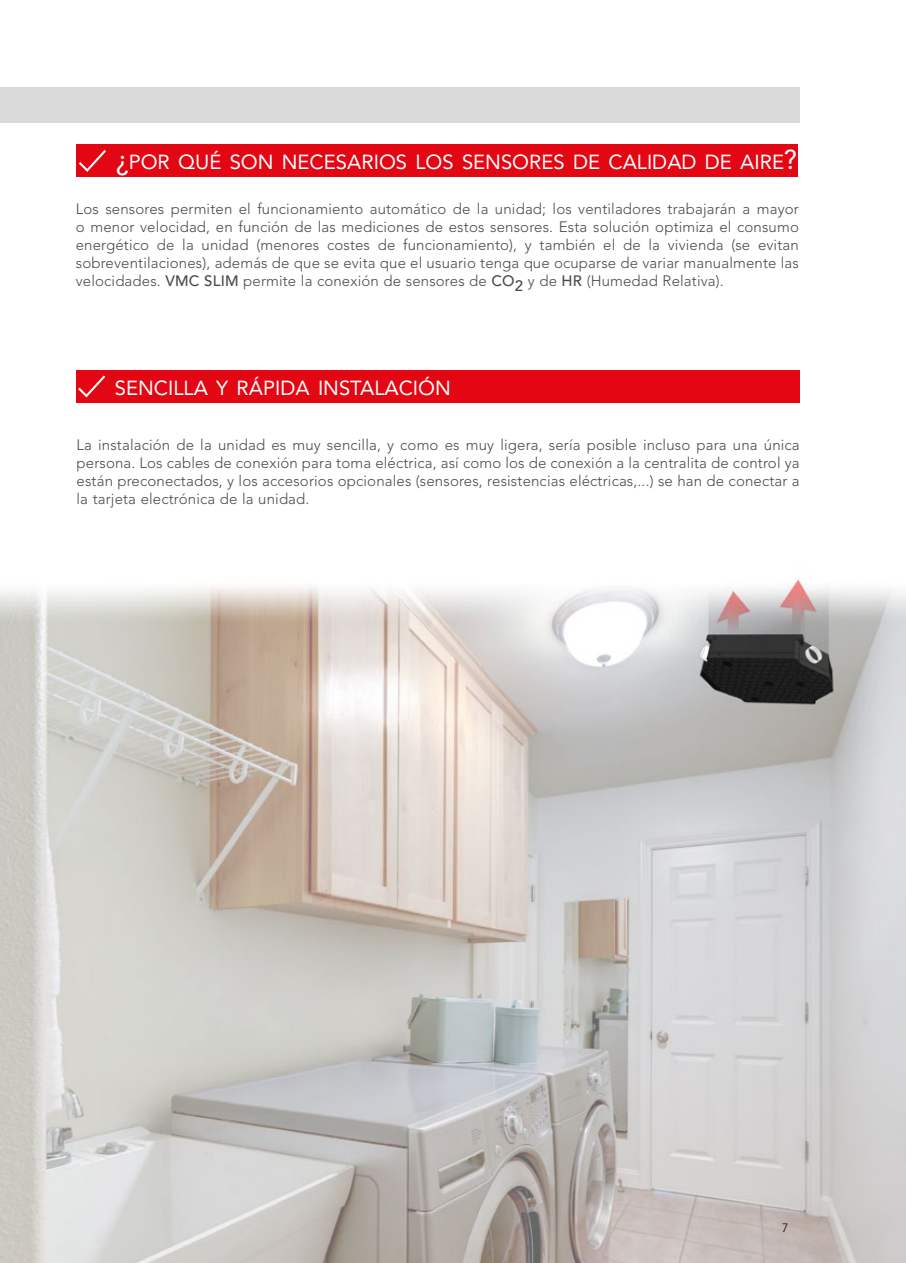
<style>
.page{position:relative;width:906px;height:1263px;background:#fff}
.page>*{position:absolute;margin:0;border:0;box-sizing:border-box;transform-origin:0 0}
.t1{font:20.25px "Avenir LT Std";color:#fff}
.t2{font:300 15px/18px "Avenir LT Std";letter-spacing:.01em;color:#4a4a49;text-align:justify}
.t3{font:300 12px "Avenir LT Std";color:#000}
.s1{font-size:27px}
.s2{font-weight:500}
</style>
<div class="page">
<img style="left:0;top:579px;width:906px;height:684px">
<div style="left:0;top:87px;width:799px;height:35px;background:#dadada"></div>
<div style="left:77px;top:144px;width:721px;height:33px;background:#e30613"></div>
<svg style="left:79px;top:150px;width:27px;height:22px"></svg>
<div style="left:76px;top:370px;width:723px;height:33px;background:#e30613"></div>
<svg style="left:78px;top:375px;width:28px;height:23px"></svg>
<h1 class="t1" style="left:116px;top:150px;width:683px"><span class="s1">¿</span>POR QUÉ SON NECESARIOS LOS SENSORES DE CALIDAD DE AIRE<span class="s1">?</span></h1>
<p class="t2" style="left:76px;top:200px;width:724px">Los sensores permiten el funcionamiento automático de la unidad; los ventiladores trabajarán a mayor o menor velocidad, en función de las mediciones de estos sensores. Esta solución optimiza el consumo energético de la unidad (menores costes de funcionamiento), y también el de la vivienda (se evitan sobreventilaciones), además de que se evita que el usuario tenga que ocuparse de variar manualmente las velocidades. <span class="s2">VMC SLIM</span> permite la conexión de sensores de <span class="s2">CO2</span> y de <span class="s2">HR</span> (Humedad Relativa).</p>
<h1 class="t1" style="left:115px;top:376px;width:337px">SENCILLA Y RÁPIDA INSTALACIÓN</h1>
<p class="t2" style="left:77px;top:436px;width:724px">La instalación de la unidad es muy sencilla, y como es muy ligera, sería posible incluso para una única persona. Los cables de conexión para toma eléctrica, así como los de conexión a la centralita de control ya están preconectados, y los accesorios opcionales (sensores, resistencias eléctricas,...) se han de conectar a la tarjeta electrónica de la unidad.</p>
<p class="t3" style="left:782px;top:1221px;width:8px">7</p>
</div>
